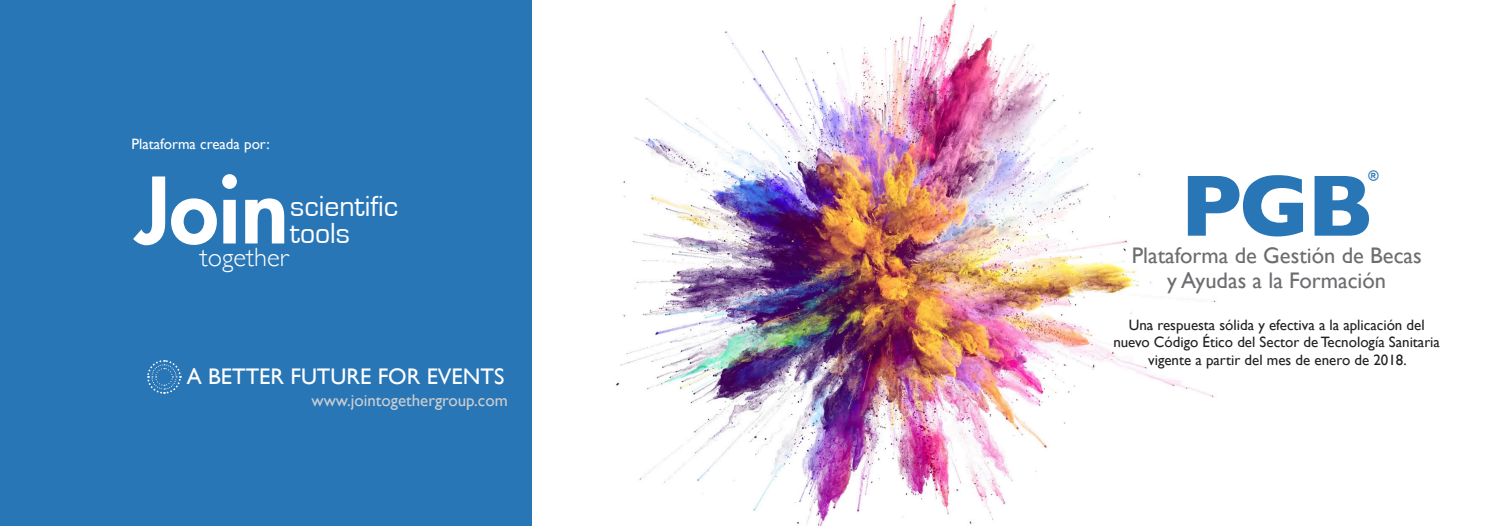
<style>
.page{position:relative;width:1489px;height:526px;background:#fff}
.page>*{position:absolute;margin:0;border:0;box-sizing:border-box;transform-origin:0 0}
.t1{font:800 88.75px "Futura Std";color:#fff}
.t2{font:700 88.12px "Gill Sans";color:#2876b6}
.t3{font:29.88px "Eurostile";color:#fff}
.t4{font:300 26.5px "Gill Sans";color:#fff}
.t5{font:22.5px "Gill Sans";color:#6c6d70}
.t6{font:22.5px "Gill Sans";color:#fff}
.t7{font:16.88px "Gill Sans";color:#cdced0}
.t8{font:15px "Gill Sans";color:#231f20}
.t9{font:15px "Gill Sans";color:#fff}
.t10{font:700 13.75px "Gill Sans";color:#2876b6}
</style>
<div class="page">
<img style="left:616px;top:0;width:600px;height:525px">
<div style="left:0;top:0;width:531px;height:525px;background:#2876b6"></div>
<svg style="left:147px;top:360px;width:35px;height:34px"></svg>
<p class="t9" style="left:131px;top:135px;width:140px">Plataforma creada por:</p>
<p class="t1" style="left:135px;top:154px;width:155px">Join</p>
<p class="t4" style="left:200px;top:236px;width:90px">together</p>
<p class="t3" style="left:290px;top:190px;width:110px">scientific</p>
<p class="t3" style="left:290px;top:217px;width:61px">tools</p>
<p class="t6" style="left:187px;top:363px;width:319px">A BETTER FUTURE FOR EVENTS</p>
<p class="t7" style="left:312px;top:390px;width:198px">www.jointogethergroup.com</p>
<p class="t2" style="left:1180px;top:136px;width:194px">PGB</p>
<p class="t10" style="left:1368px;top:167px;width:12px">®</p>
<p class="t5" style="left:1132px;top:242px;width:292px">Plataforma de Gestión de Becas</p>
<p class="t5" style="left:1167px;top:267px;width:220px">y Ayudas a la Formación</p>
<p class="t8" style="left:1129px;top:315px;width:298px">Una respuesta sólida y efectiva a la aplicación del</p>
<p class="t8" style="left:1113px;top:333px;width:328px">nuevo Código Ético del Sector de Tecnología Sanitaria</p>
<p class="t8" style="left:1148px;top:350px;width:260px">vigente a partir del mes de enero de 2018.</p>
</div>
